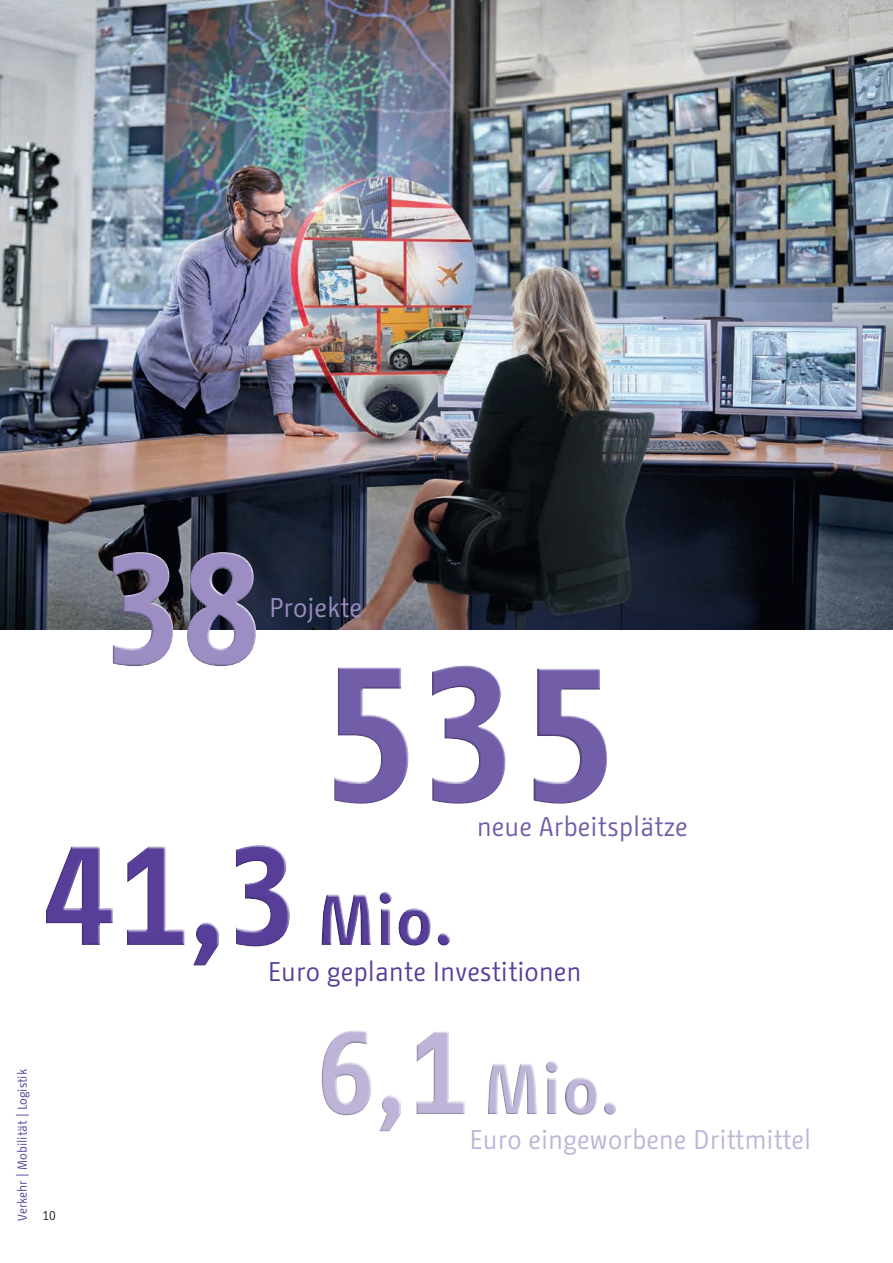
<style>
.page{position:relative;width:893px;height:1263px;background:#fff}
.page>*{position:absolute;margin:0;border:0;box-sizing:border-box;transform-origin:0 0}
.t1{font:700 191.7px "BMF Change";color:#725da8}
.t2{font:700 140.7px "BMF Change";color:#573e99}
.t3{font:700 72px "BMF Change";color:#bdb4d8}
.t4{font:700 72px "BMF Change";color:#573e99}
.t5{font:27px "BMF Change";color:#bdb4d8}
.t6{font:27px "BMF Change";color:#573e99}
.t7{font:27px "BMF Change";color:#725da8}
.t8{font:27px "BMF Change";color:#9c8dc3}
.t9{font:12.75px "BMF Change";color:#573e99}
.t10{font:12.75px "BMF Change";color:#231f20}
.s1{font-size:190.05px}
.s2{font-size:117.9px}
</style>
<div class="page">
<img style="left:0;top:0;width:893px;height:629px">
<svg style="left:111px;top:551px;width:63px;height:98px"></svg>
<div style="left:111px;top:556px;width:58px;height:110px;background:#231f20;opacity:.4"></div>
<svg style="left:192px;top:551px;width:65px;height:99px"></svg>
<div style="left:185px;top:559px;width:67px;height:107px;background:#231f20;opacity:.4"></div>
<p class="t8" style="left:269px;top:590px;width:94px">Projekte</p>
<h1 class="t1" style="left:319px;top:603px;width:300px">53<span class="s1">5</span></h1>
<p class="t7" style="left:477px;top:809px;width:212px">neue Arbeitsplätze</p>
<h2 class="t2" style="left:43px;top:799px;width:258px">41,3</h2>
<h3 class="t4" style="left:317px;top:870px;width:138px">Mio.</h3>
<p class="t6" style="left:268px;top:954px;width:315px">Euro geplante Investitionen</p>
<p class="t9" style="left:14px;top:1221px;width:153px;rotate:-90deg">Verkehr | Mobilität | Logistik</p>
<p class="t10" style="left:43px;top:1207px;width:15px">10</p>
<h3 class="t3" style="left:315px;top:1039px;width:307px"><span class="s2">6,1</span> Mio.</h3>
<p class="t5" style="left:469px;top:1121px;width:343px">Euro eingeworbene Drittmittel</p>
</div>
